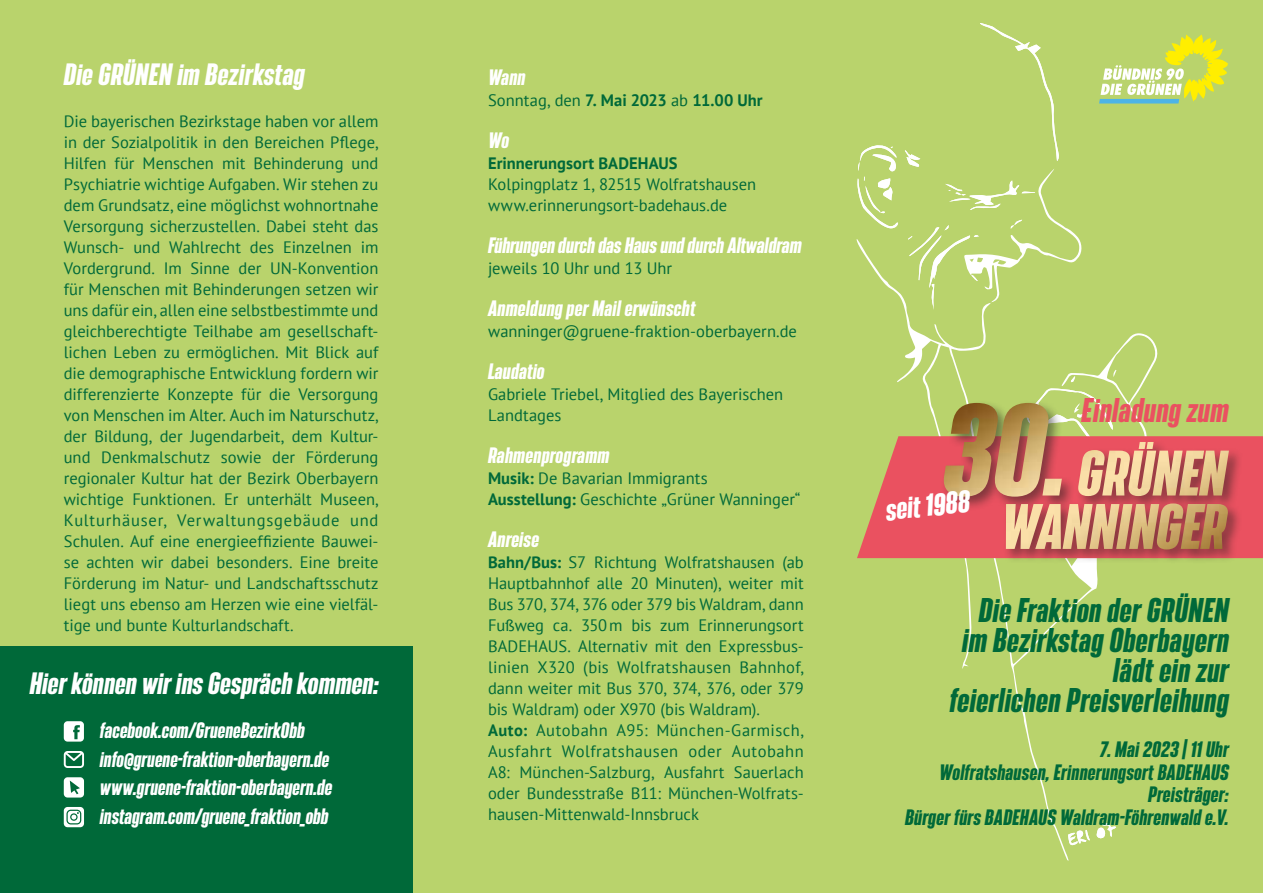
<style>
.page{position:relative;width:1263px;height:893px;background:#b9d36c}
.page>*{position:absolute;margin:0;border:0;box-sizing:border-box;transform-origin:0 0}
.t1{font:italic 700 30px/30px "Bereit";letter-spacing:.01em;color:#006939;text-align:right}
.t2{font:italic 700 30px "Bereit";letter-spacing:.01em;color:#ea5160}
.t3{font:italic 700 27.45px "Bereit";color:#fff}
.t4{font:italic 700 27px "Bereit";color:#fff}
.t5{font:italic 700 19.5px/28.5px "Bereit";color:#fff}
.t6{font:italic 700 19.5px/22.5px "Bereit";letter-spacing:.01em;color:#006939;text-align:right}
.t7{font:16.5px/21px "PT Sans";color:#006939}
.t8{font:700 16.5px "PT Sans";color:#006939}
.s1{font-weight:400}
.s2{font-weight:700}
</style>
<div class="page">
<svg style="left:1158px;top:35px;width:70px;height:69px"></svg>
<svg style="left:856px;top:23px;width:302px;height:838px"></svg>
<svg style="left:857px;top:436px;width:406px;height:122px;fill:#ea5160"></svg>
<div style="left:941px;top:400px;width:303px;height:165px;background:#1d1d1b;opacity:.5"></div>
<img style="left:942px;top:403px;width:287px;height:146px">
<div style="left:0;top:646px;width:412px;height:247px;background:#006939"></div>
<svg style="left:64px;top:721px;width:20px;height:21px"></svg>
<svg style="left:64px;top:751px;width:20px;height:17px"></svg>
<svg style="left:64px;top:777px;width:20px;height:20px"></svg>
<svg style="left:64px;top:807px;width:20px;height:20px"></svg>
<h3 class="t4" style="left:64px;top:58px;width:242px">Die GRÜNEN im Bezirkstag</h3>
<p class="t7" style="left:64px;top:110px;width:316px;text-align:justify">Die bayerischen Bezirkstage haben vor allem in der Sozialpolitik in den Bereichen Pflege, Hilfen für Menschen mit Behinderung und Psychiatrie wichtige Aufgaben. Wir stehen zu dem Grundsatz, eine möglichst wohnortnahe Versorgung sicherzustellen. Dabei steht das Wunsch- und Wahlrecht des Einzelnen im Vordergrund. Im Sinne der UN-Konvention für Menschen mit Behinderungen setzen wir uns dafür ein, allen eine selbstbestimmte und gleichberechtigte Teilhabe am gesellschaft&shy;lichen Leben zu ermöglichen. Mit Blick auf die demographische Entwicklung fordern wir differenzierte Konzepte für die Versorgung von Menschen im Alter. Auch im Naturschutz, der Bildung, der Jugendarbeit, dem Kultur&shy;und Denkmalschutz sowie der Förderung regionaler Kultur hat der Bezirk Oberbayern wichtige Funktionen. Er unterhält Museen, Kulturhäuser, Verwaltungsgebäude und Schulen. Auf eine energieeffiziente Bauwei&shy;se achten wir dabei besonders. Eine breite Förderung im Natur- und Landschaftsschutz liegt uns ebenso am Herzen wie eine vielfäl&shy;tige und bunte Kulturlandschaft.</p>
<h3 class="t4" style="left:30px;top:667px;width:351px">Hier können wir ins Gespräch kommen:</h3>
<p class="t5" style="left:100px;top:716px;width:234px">facebook.com/GrueneBezirkObb info@gruene-fraktion-oberbayern.de www.gruene-fraktion-oberbayern.de instagram.com/gruene_fraktion_obb</p>
<p class="t5" style="left:488px;top:63px;width:39px">Wann</p>
<p class="t8" style="left:488px;top:89px;width:276px"><span class="s1">Sonntag, den</span> 7. Mai 2023 <span class="s1">ab</span> 11.00 Uhr</p>
<p class="t5" style="left:488px;top:126px;width:23px">Wo</p>
<p class="t8" style="left:488px;top:152px;width:191px">Erinnerungsort BADEHAUS</p>
<p class="t7" style="left:488px;top:173px;width:270px">Kolpingplatz 1, 82515 Wolfratshausen www.erinnerungsort-badehaus.de</p>
<p class="t5" style="left:488px;top:231px;width:315px">Führungen durch das Haus und durch Altwaldram</p>
<p class="t7" style="left:488px;top:257px;width:186px">jeweils 10 Uhr und 13 Uhr</p>
<p class="t5" style="left:488px;top:294px;width:209px">Anmeldung per Mail erwünscht</p>
<p class="t7" style="left:488px;top:320px;width:310px">wanninger@gruene-fraktion-oberbayern.de</p>
<p class="t5" style="left:488px;top:357px;width:58px">Laudatio</p>
<p class="t7" style="left:488px;top:383px;width:297px">Gabriele Triebel, Mitglied des Bayerischen<br>Landtages</p>
<p class="t5" style="left:488px;top:441px;width:123px">Rahmenprogramm</p>
<p class="t7" style="left:488px;top:467px;width:314px"><span class="s2">Musik:</span> De Bavarian Immigrants<br><span class="s2">Ausstellung:</span> Geschichte „Grüner Wanninger“</p>
<p class="t5" style="left:488px;top:525px;width:53px">Anreise</p>
<p class="t7" style="left:488px;top:551px;width:317px"><span class="s2">Bahn/Bus:</span> S7 Richtung Wolfratshausen (ab Hauptbahnhof alle 20 Minuten), weiter mit Bus 370, 374, 376 oder 379 bis Waldram, dann Fußweg ca. 350m bis zum Erinnerungsort BADEHAUS. Alternativ mit den Expressbus&shy;linien X320 (bis Wolfratshausen Bahnhof, dann weiter mit Bus 370, 374, 376, oder 379 bis Waldram) oder X970 (bis Waldram).<br><span class="s2">Auto:</span> Autobahn A95: München-Garmisch, Ausfahrt Wolfratshausen oder Autobahn A8: München-Salzburg, Ausfahrt Sauerlach oder Bundesstraße B11: München-Wolfrats&shy;hausen-Mittenwald-Innsbruck</p>
<h2 class="t3" style="left:884px;top:493px;width:86px;rotate:-6deg">seit 1988</h2>
<h1 class="t2" style="left:1081px;top:392px;width:149px">Einladung zum</h1>
<h1 class="t1" style="left:949px;top:595px;width:281px">Die Fraktion der GRÜNEN im Bezirkstag Oberbayern lädt ein zur<br>feierlichen Preisverleihung</h1>
<p class="t6" style="left:905px;top:738px;width:325px">7. Mai 2023 | 11 Uhr<br>Wolfratshausen, Erinnerungsort BADEHAUS<br>Preisträger:<br>Bürger fürs BADEHAUS Waldram-Föhrenwald e.V.</p>
</div>
